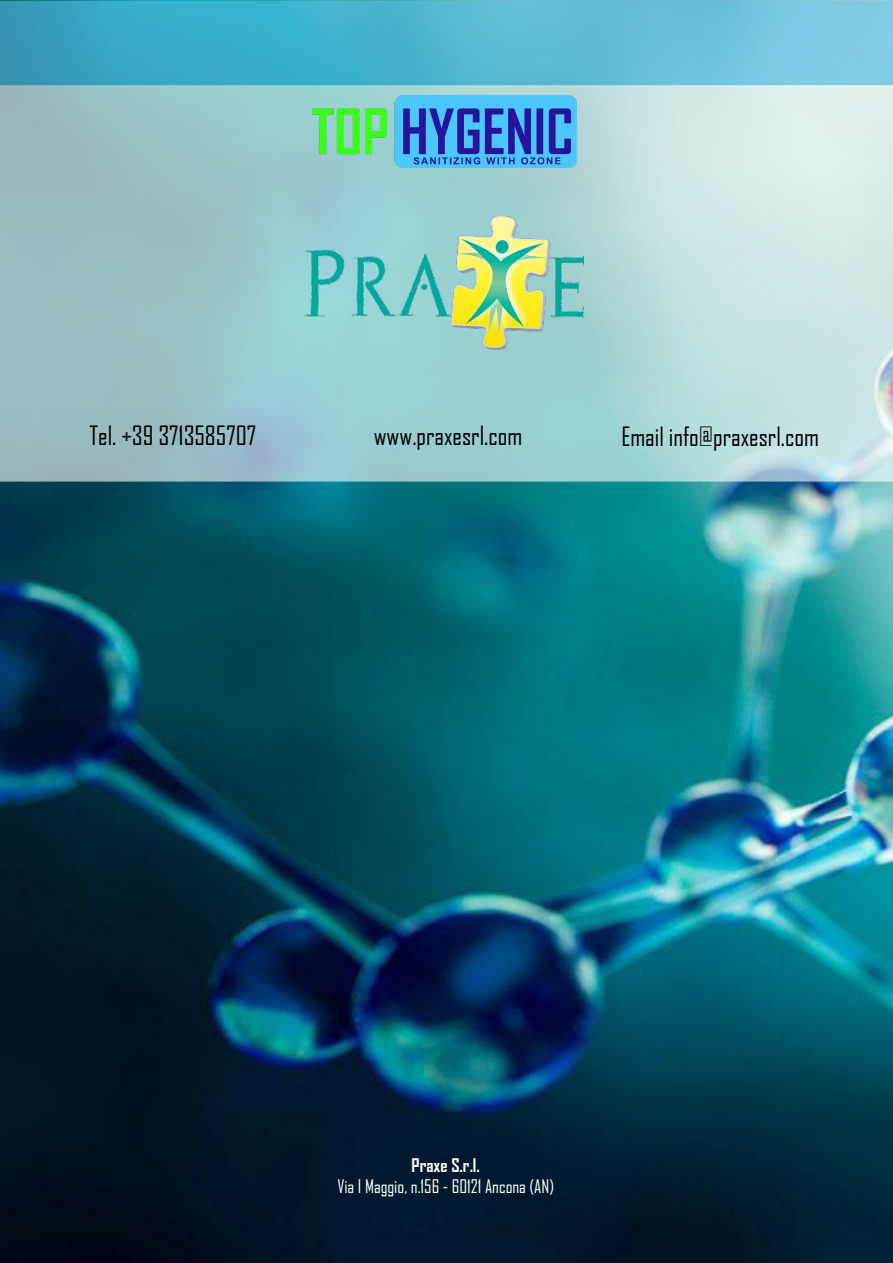
<style>
.page{position:relative;width:893px;height:1263px;background:#fff}
.page>*{position:absolute;margin:0;border:0;box-sizing:border-box;transform-origin:0 0}
.t1{font:25.5px "Agency FB";color:#000}
.t2{font:18px "Agency FB";color:#fff}
.t3{font:700 18px "Agency FB";color:#fff}
</style>
<div class="page">
<img style="left:0;top:482px;width:893px;height:781px">
<svg style="left:0;top:85px;width:893px;height:397px"></svg>
<svg style="left:0;top:0;width:893px;height:85px"></svg>
<img style="left:312px;top:95px;width:264px;height:72px">
<img style="left:305px;top:217px;width:278px;height:133px">
<p class="t1" style="left:89px;top:419px;width:168px">Tel. +39 3713585707</p>
<p class="t1" style="left:374px;top:419px;width:150px">www.praxesrl.com</p>
<p class="t1" style="left:621px;top:421px;width:199px">Email info@praxesrl.com</p>
<p class="t3" style="left:412px;top:1153px;width:70px">Praxe S.r.l.</p>
<p class="t2" style="left:337px;top:1175px;width:218px">Via I Maggio, n.156 - 60121 Ancona (AN)</p>
</div>
